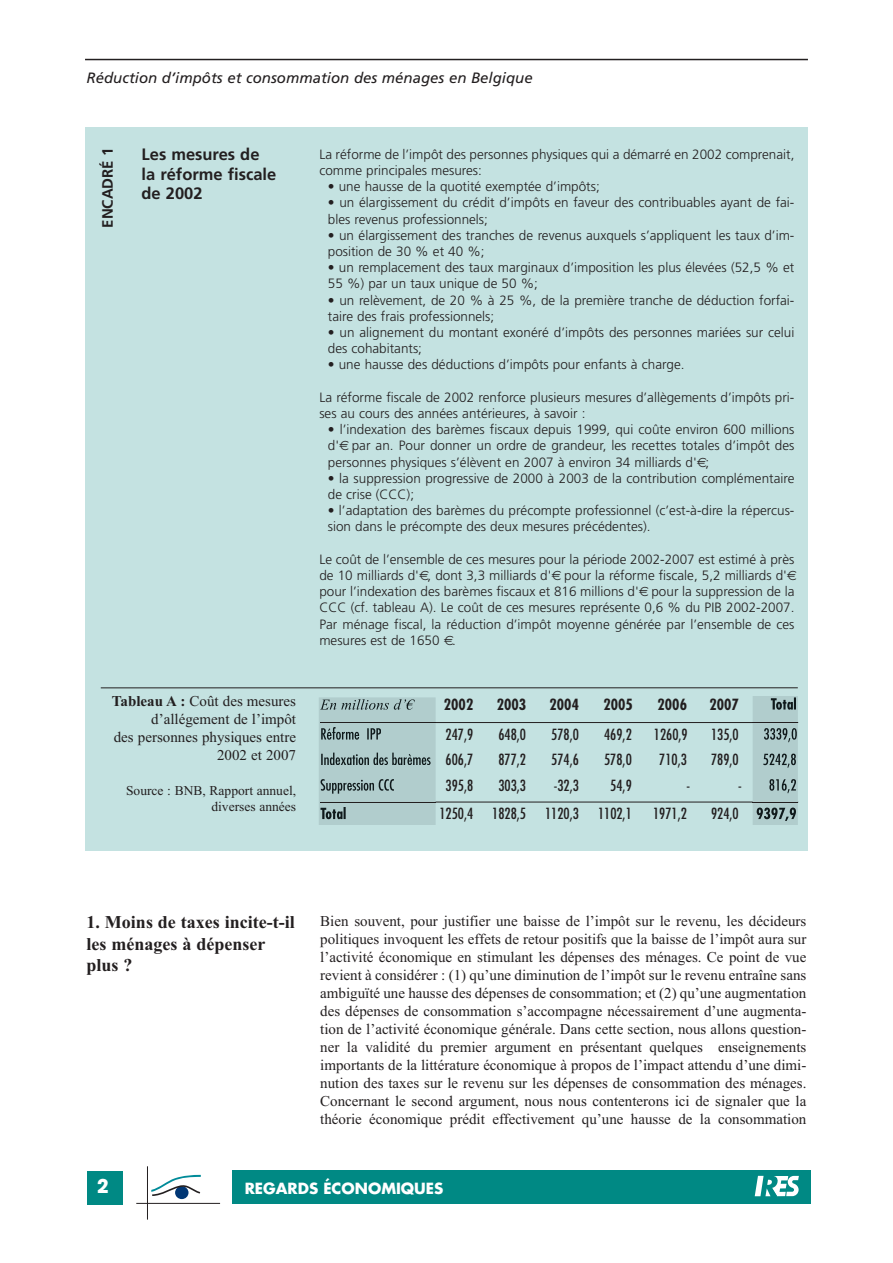
<style>
.page{position:relative;width:893px;height:1263px;background:#fff}
.page>*{position:absolute;margin:0;border:0;box-sizing:border-box;transform-origin:0 0}
.t1{font:700 21px "Avant Gard";color:#fff}
.t2{font:700 18px/21.6px "Times New Roman";color:#231f20}
.t3{font:700 16.5px/19.8px "Frutiger";color:#231f20}
.t4{font:15px/18px "Times New Roman";color:#231f20;text-align:justify}
.t5{font:condensed 15px "Futura";color:#231f20}
.t6{font:italic 15px "Frutiger";color:#231f20}
.t7{font:700 condensed 15px "Futura";color:#231f20}
.t8{font:700 15px "Futura";color:#fff}
.t9{font:700 15px "Frutiger";color:#231f20}
.t10{font:300 13.5px/16.2px "Frutiger";color:#231f20}
.t11{font:13.5px/16.2px "Times New Roman";color:#231f20;text-align:right}
.s1{font-weight:700}
</style>
<div class="page">
<div style="left:233px;top:1170px;width:578px;height:34px;background:#008984"></div>
<div style="left:88px;top:1171px;width:35px;height:34px;background:#008984"></div>
<div style="left:175px;top:1186px;width:14px;height:13px;background:#013775;border-radius:50%"></div>
<svg style="left:151px;top:1175px;width:50px;height:22px"></svg>
<hr style="left:147px;top:1166px;width:1px;height:53px;background:#231f20">
<hr style="left:136px;top:1203px;width:84px;height:1px;background:#231f20">
<svg style="left:755px;top:1176px;width:44px;height:20px"></svg>
<hr style="left:85px;top:59px;width:723px;height:1px;background:#231f20">
<div style="left:85px;top:128px;width:723px;height:723px;background:#c4e2e1"></div>
<hr style="left:320px;top:722px;width:478px;height:1px;background:#231f20">
<hr style="left:320px;top:802px;width:478px;height:1px;background:#231f20">
<hr style="left:101px;top:687px;width:697px;height:1px;background:#231f20">
<svg style="left:319px;top:697px;width:117px;height:128px;background:#a1bbbb"></svg>
<svg style="left:753px;top:696px;width:45px;height:129px;background:#99b2b2"></svg>
<p class="t6" style="left:87px;top:72px;width:448px">Réduction d’impôts et consommation des ménages en Belgique</p>
<p class="t3" style="left:142px;top:145px;width:136px">Les mesures de la réforme fiscale de 2002</p>
<p class="t9" style="left:102px;top:228px;width:82px;rotate:-90deg">ENCADRÉ 1</p>
<p class="t10" style="left:319px;top:147px;width:477px">La réforme de l’impôt des personnes physiques qui a démarré en 2002 comprenait, comme principales mesures:</p>
<p class="t10" style="left:328px;top:179px;width:273px">• une hausse de la quotité exemptée d’impôts;</p>
<p class="t10" style="left:328px;top:196px;width:468px">• un élargissement du crédit d’impôts en faveur des contribuables ayant de fai&shy;bles revenus professionnels;</p>
<p class="t10" style="left:328px;top:228px;width:468px">• un élargissement des tranches de revenus auxquels s’appliquent les taux d’im&shy;position de 30 % et 40 %;</p>
<p class="t10" style="left:328px;top:260px;width:468px">• un remplacement des taux marginaux d’imposition les plus élevées (52,5 % et<br>55 %) par un taux unique de 50 %;</p>
<p class="t10" style="left:328px;top:293px;width:468px">• un relèvement, de 20 % à 25 %, de la première tranche de déduction forfai&shy;taire des frais professionnels;</p>
<p class="t10" style="left:328px;top:325px;width:468px">• un alignement du montant exonéré d’impôts des personnes mariées sur celui des cohabitants;</p>
<p class="t10" style="left:328px;top:358px;width:358px">• une hausse des déductions d’impôts pour enfants à charge.</p>
<p class="t10" style="left:319px;top:390px;width:477px">La réforme fiscale de 2002 renforce plusieurs mesures d’allègements d’impôts pri&shy;ses au cours des années antérieures, à savoir :</p>
<p class="t10" style="left:328px;top:422px;width:468px;text-align:justify">• l’indexation des barèmes fiscaux depuis 1999, qui coûte environ 600 millions d' par an. Pour donner un ordre de grandeur, les recettes totales d’impôt des personnes physiques s’élèvent en 2007 à environ 34 milliards d' ;</p>
<p class="t10" style="left:328px;top:471px;width:468px">• la suppression progressive de 2000 à 2003 de la contribution complémentaire de crise (CCC);</p>
<p class="t10" style="left:328px;top:503px;width:468px">• l’adaptation des barèmes du précompte professionnel (c’est-à-dire la répercus&shy;sion dans le précompte des deux mesures précédentes).</p>
<p class="t10" style="left:319px;top:552px;width:477px">Le coût de l’ensemble de ces mesures pour la période 2002-2007 est estimé à près de 10 milliards d' , dont 3,3 milliards d' pour la réforme fiscale, 5,2 milliards d' pour l’indexation des barèmes fiscaux et 816 millions d' pour la suppression de la CCC (cf. tableau A). Le coût de ces mesures représente 0,6 % du PIB 2002-2007.<br>Par ménage fiscal, la réduction d’impôt moyenne générée par l’ensemble de ces mesures est de 1650 .</p>
<p class="t4" style="left:112px;top:692px;width:186px;text-align:right"><span class="s1">Tableau A :</span> Coût des mesures d’allégement de l’impôt<br>des personnes physiques entre<br>2002 et 2007</p>
<p class="t11" style="left:126px;top:782px;width:172px">Source : BNB, Rapport annuel, diverses années</p>
<p class="t7" style="left:444px;top:697px;width:31px">2002</p>
<p class="t7" style="left:497px;top:697px;width:31px">2003</p>
<p class="t7" style="left:550px;top:697px;width:31px">2004</p>
<p class="t7" style="left:603px;top:697px;width:31px">2005</p>
<p class="t7" style="left:658px;top:697px;width:31px">2006</p>
<p class="t7" style="left:709px;top:697px;width:31px">2007</p>
<p class="t5" style="left:446px;top:727px;width:29px">247,9</p>
<p class="t5" style="left:498px;top:727px;width:29px">648,0</p>
<p class="t5" style="left:551px;top:727px;width:29px">578,0</p>
<p class="t5" style="left:604px;top:727px;width:29px">469,2</p>
<p class="t5" style="left:654px;top:727px;width:35px">1260,9</p>
<p class="t5" style="left:711px;top:727px;width:29px">135,0</p>
<p class="t5" style="left:498px;top:753px;width:29px">877,2</p>
<p class="t5" style="left:551px;top:753px;width:29px">574,6</p>
<p class="t5" style="left:604px;top:753px;width:29px">578,0</p>
<p class="t5" style="left:659px;top:753px;width:29px">710,3</p>
<p class="t5" style="left:711px;top:753px;width:29px">789,0</p>
<p class="t5" style="left:446px;top:778px;width:29px">395,8</p>
<p class="t5" style="left:498px;top:778px;width:29px">303,3</p>
<p class="t5" style="left:554px;top:778px;width:27px">-32,3</p>
<p class="t5" style="left:610px;top:778px;width:23px">54,9</p>
<p class="t5" style="left:686px;top:778px;width:5px">-</p>
<p class="t5" style="left:439px;top:807px;width:35px">1250,4</p>
<p class="t5" style="left:492px;top:807px;width:35px">1828,5</p>
<p class="t5" style="left:545px;top:807px;width:35px">1120,3</p>
<p class="t5" style="left:598px;top:807px;width:35px">1102,1</p>
<p class="t5" style="left:653px;top:807px;width:35px">1971,2</p>
<h2 class="t2" style="left:87px;top:911px;width:210px">1. Moins de taxes incite-t-il les ménages à dépenser plus ?</h2>
<p class="t4" style="left:320px;top:912px;width:488px">Bien souvent, pour justifier une baisse de l’impôt sur le revenu, les décideurs politiques invoquent les effets de retour positifs que la baisse de l’impôt aura sur l’activité économique en stimulant les dépenses des ménages. Ce point de vue revient à considérer : (1) qu’une diminution de l’impôt sur le revenu entraîne sans ambiguïté une hausse des dépenses de consommation; et (2) qu’une augmentation des dépenses de consommation s’accompagne nécessairement d’une augmenta&shy;tion de l’activité économique générale. Dans cette section, nous allons question&shy;ner la validité du premier argument en présentant quelques enseignements importants de la littérature économique à propos de l’impact attendu d’une dimi&shy;nution des taxes sur le revenu sur les dépenses de consommation des ménages.<br>Concernant le second argument, nous nous contenterons ici de signaler que la théorie économique prédit effectivement qu’une hausse de la consommation</p>
<h1 class="t1" style="left:97px;top:1173px;width:13px">2</h1>
<p class="t8" style="left:245px;top:1182px;width:200px">REGARDS ÉCONOMIQUES</p>
</div>
